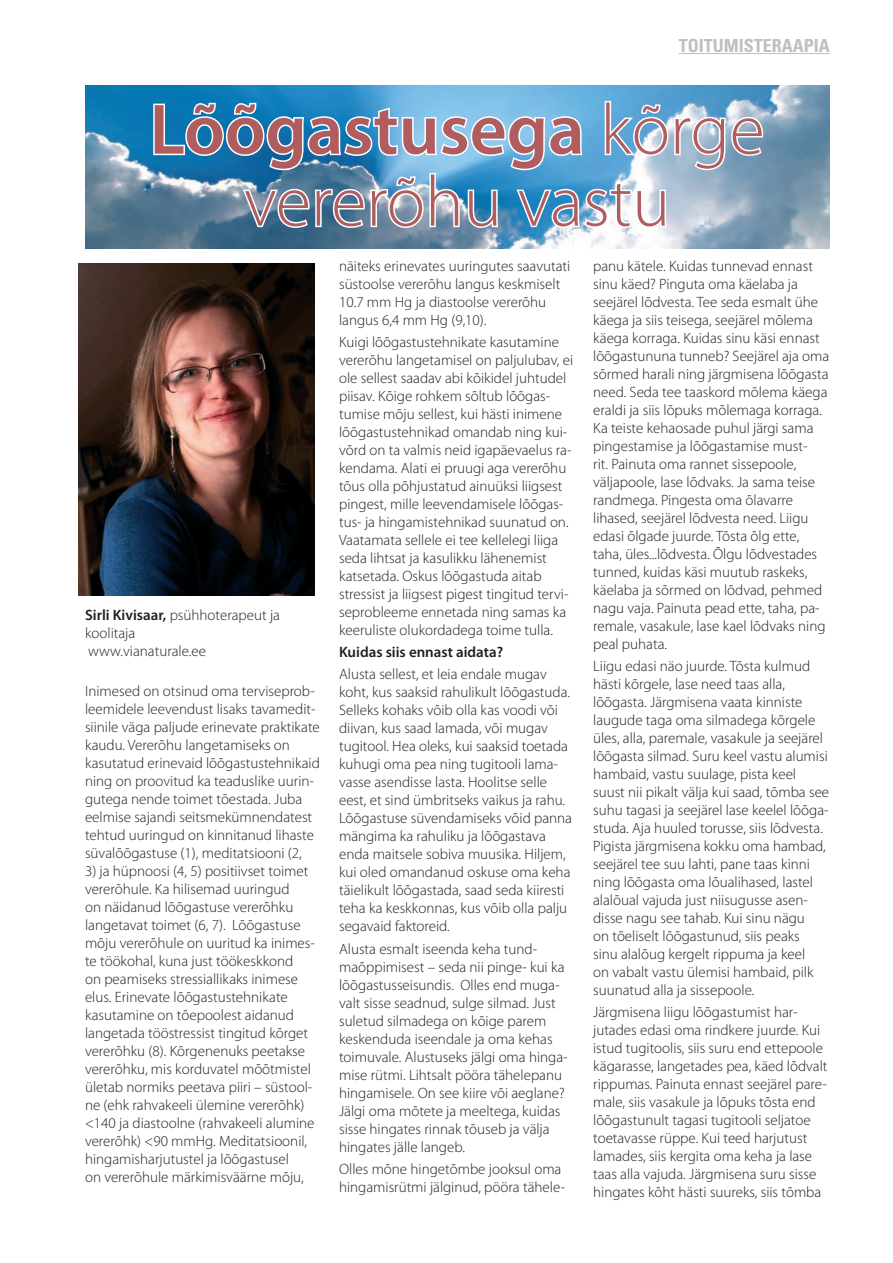
<style>
.page{position:relative;width:893px;height:1263px;background:#fff}
.page>*{position:absolute;margin:0;border:0;box-sizing:border-box;transform-origin:0 0}
.t1{font:300 72px/72px "Myriad Pro";color:#b05d60;text-align:center}
.t2{font:700 condensed 18px "Univers";color:#bebfc2}
.t3{font:300 15px/18px "Myriad Pro";color:#231f20}
.t4{font:600 15px "Myriad Pro";color:#231f20}
.s1{font-weight:600}
</style>
<div class="page">
<hr style="left:679px;top:53px;width:151px;height:1px;background:#bebfc2">
<img style="left:85px;top:85px;width:744px;height:163px">
<svg style="left:152px;top:99px;width:613px;height:130px"></svg>
<img style="left:78px;top:264px;width:237px;height:331px">
<p class="t2" style="left:679px;top:34px;width:153px">TOITUMISTERAAPIA</p>
<p class="t1" style="left:150px;top:95px;width:617px"><span class="s1">Lõõgastusega</span> kõrge vererõhu vastu</p>
<p class="t3" style="left:85px;top:606px;width:197px"><span class="s1">Sirli Kivisaar,</span> psühhoterapeut ja koolitaja</p>
<p class="t3" style="left:88px;top:642px;width:119px">www.vianaturale.ee</p>
<p class="t3" style="left:85px;top:682px;width:236px">Inimesed on otsinud oma terviseprob&shy;leemidele leevendust lisaks tavamedit&shy;siinile väga paljude erinevate praktikate kaudu. Vererõhu langetamiseks on kasutatud erinevaid lõõgastustehnikaid ning on proovitud ka teaduslike uurin&shy;gutega nende toimet tõestada. Juba eelmise sajandi seitsmekümnendatest tehtud uuringud on kinnitanud lihaste süvalõõgastuse (1), meditatsiooni (2,</p>
<p class="t3" style="left:85px;top:862px;width:231px">3) ja hüpnoosi (4, 5) positiivset toimet vererõhule. Ka hilisemad uuringud<br>on näidanud lõõgastuse vererõhku langetavat toimet (6, 7). Lõõgastuse mõju vererõhule on uuritud ka inimes&shy;te töökohal, kuna just töökeskkond<br>on peamiseks stressiallikaks inimese elus. Erinevate lõõgastustehnikate kasutamine on tõepoolest aidanud langetada tööstressist tingitud kõrget vererõhku (8). Kõrgenenuks peetakse vererõhku, mis korduvatel mõõtmistel ületab normiks peetava piiri – süstool&shy;ne (ehk rahvakeeli ülemine vererõhk) &lt;140 ja diastoolne (rahvakeeli alumine vererõhk) &lt;90 mmHg. Meditatsioonil, hingamisharjutustel ja lõõgastusel<br>on vererõhule märkimisväärne mõju,</p>
<p class="t3" style="left:339px;top:257px;width:233px">näiteks erinevates uuringutes saavutati süstoolse vererõhu langus keskmiselt 10.7 mm Hg ja diastoolse vererõhu langus 6,4 mm Hg (9,10).</p>
<p class="t3" style="left:339px;top:333px;width:236px">Kuigi lõõgastustehnikate kasutamine vererõhu langetamisel on paljulubav, ei ole sellest saadav abi kõikidel juhtudel piisav. Kõige rohkem sõltub lõõgas&shy;tumise mõju sellest, kui hästi inimene lõõgastustehnikad omandab ning kui&shy;võrd on ta valmis neid igapäevaelus ra&shy;kendama. Alati ei pruugi aga vererõhu tõus olla põhjustatud ainuüksi liigsest pingest, mille leevendamisele lõõgas&shy;tus- ja hingamistehnikad suunatud on.<br>Vaatamata sellele ei tee kellelegi liiga seda lihtsat ja kasulikku lähenemist katsetada. Oskus lõõgastuda aitab stressist ja liigsest pigest tingitud tervi&shy;seprobleeme ennetada ning samas ka keeruliste olukordadega toime tulla.</p>
<p class="t4" style="left:339px;top:643px;width:166px">Kuidas siis ennast aidata?</p>
<p class="t3" style="left:339px;top:666px;width:234px">Alusta sellest, et leia endale mugav koht, kus saaksid rahulikult lõõgastuda.<br>Selleks kohaks võib olla kas voodi või diivan, kus saad lamada, või mugav tugitool. Hea oleks, kui saaksid toetada kuhugi oma pea ning tugitooli lama&shy;vasse asendisse lasta. Hoolitse selle eest, et sind ümbritseks vaikus ja rahu.<br>Lõõgastuse süvendamiseks võid panna mängima ka rahuliku ja lõõgastava enda maitsele sobiva muusika. Hiljem, kui oled omandanud oskuse oma keha täielikult lõõgastada, saad seda kiiresti teha ka keskkonnas, kus võib olla palju segavaid faktoreid.</p>
<p class="t3" style="left:339px;top:940px;width:230px">Alusta esmalt iseenda keha tund&shy;maõppimisest – seda nii pinge- kui ka lõõgastusseisundis. Olles end muga&shy;valt sisse seadnud, sulge silmad. Just suletud silmadega on kõige parem keskenduda iseendale ja oma kehas toimuvale. Alustuseks jälgi oma hinga&shy;mise rütmi. Lihtsalt pööra tähelepanu hingamisele. On see kiire või aeglane?<br>Jälgi oma mõtete ja meeltega, kuidas sisse hingates rinnak tõuseb ja välja hingates jälle langeb.</p>
<p class="t3" style="left:339px;top:1160px;width:228px">Olles mõne hingetõmbe jooksul oma hingamisrütmi jälginud, pööra tähele-</p>
<p class="t3" style="left:593px;top:257px;width:238px">panu kätele. Kuidas tunnevad ennast sinu käed? Pinguta oma käelaba ja seejärel lõdvesta. Tee seda esmalt ühe käega ja siis teisega, seejärel mõlema käega korraga. Kuidas sinu käsi ennast lõõgastununa tunneb? Seejärel aja oma sõrmed harali ning järgmisena lõõgasta need. Seda tee taaskord mõlema käega eraldi ja siis lõpuks mõlemaga korraga.<br>Ka teiste kehaosade puhul järgi sama pingestamise ja lõõgastamise must-<br>rit. Painuta oma rannet sissepoole, väljapoole, lase lõdvaks. Ja sama teise randmega. Pingesta oma õlavarre lihased, seejärel lõdvesta need. Liigu edasi õlgade juurde. Tõsta õlg ette, taha, üles...lõdvesta. Õlgu lõdvestades tunned, kuidas käsi muutub raskeks, käelaba ja sõrmed on lõdvad, pehmed nagu vaja. Painuta pead ette, taha, pa&shy;remale, vasakule, lase kael lõdvaks ning peal puhata.</p>
<p class="t3" style="left:593px;top:657px;width:238px">Liigu edasi näo juurde. Tõsta kulmud hästi kõrgele, lase need taas alla, lõõgasta. Järgmisena vaata kinniste laugude taga oma silmadega kõrgele üles, alla, paremale, vasakule ja seejärel lõõgasta silmad. Suru keel vastu alumisi hambaid, vastu suulage, pista keel suust nii pikalt välja kui saad, tõmba see suhu tagasi ja seejärel lase keelel lõõga&shy;studa. Aja huuled torusse, siis lõdvesta.<br>Pigista järgmisena kokku oma hambad, seejärel tee suu lahti, pane taas kinni ning lõõgasta oma lõualihased, lastel alalõual vajuda just niisugusse asen&shy;disse nagu see tahab. Kui sinu nägu<br>on tõeliselt lõõgastunud, siis peaks<br>sinu alalõug kergelt rippuma ja keel<br>on vabalt vastu ülemisi hambaid, pilk suunatud alla ja sissepoole.</p>
<p class="t3" style="left:593px;top:1003px;width:236px">Järgmisena liigu lõõgastumist har&shy;jutades edasi oma rindkere juurde. Kui istud tugitoolis, siis suru end ettepoole kägarasse, langetades pea, käed lõdvalt rippumas. Painuta ennast seejärel pare&shy;male, siis vasakule ja lõpuks tõsta end lõõgastunult tagasi tugitooli seljatoe toetavasse rüppe. Kui teed harjutust lamades, siis kergita oma keha ja lase taas alla vajuda. Järgmisena suru sisse hingates kõht hästi suureks, siis tõmba</p>
</div>
